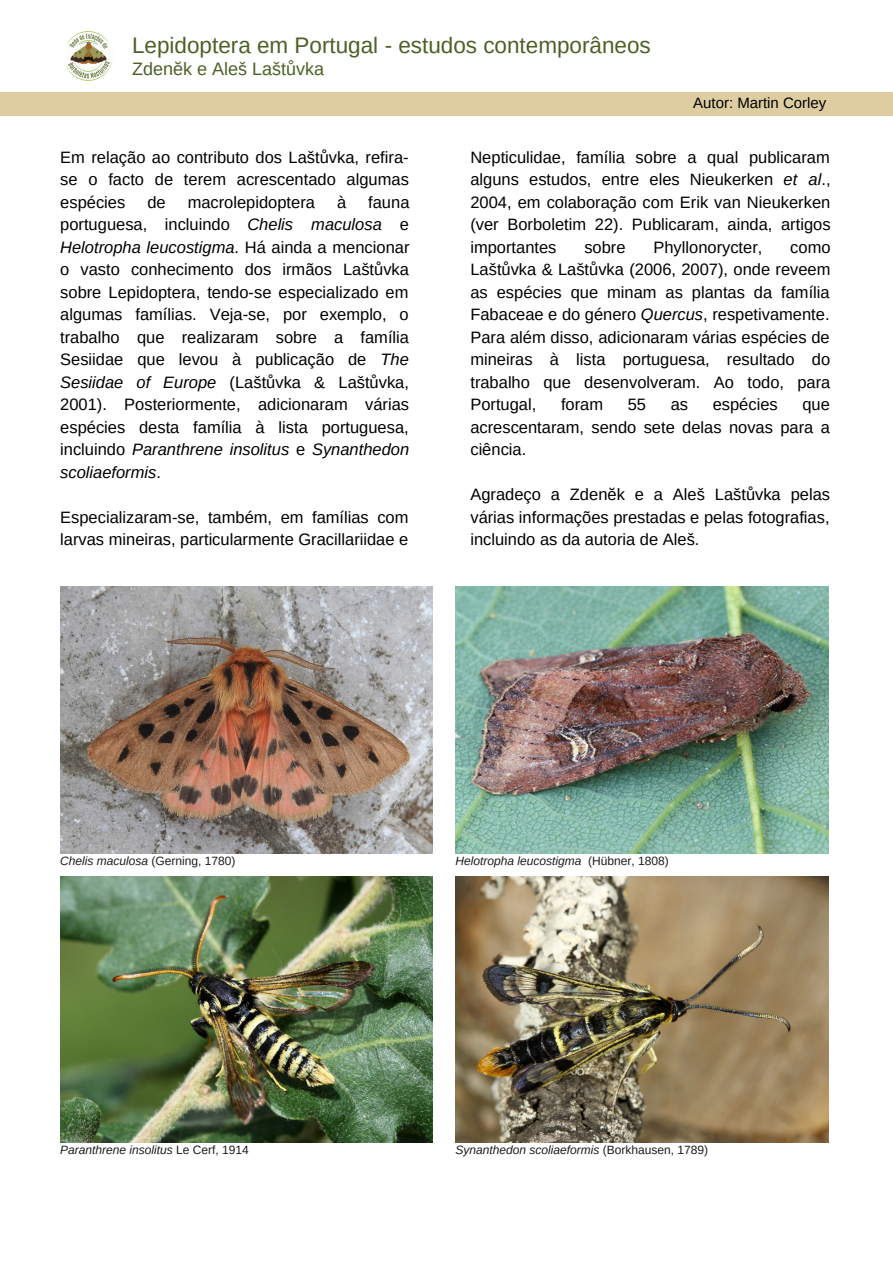
<style>
.page{position:relative;width:893px;height:1264px;background:#fff}
.page>*{position:absolute;margin:0;border:0;box-sizing:border-box;transform-origin:0 0}
.t1{font:22.5px "Arimo";color:#4d6027}
.t2{font:18px "Arimo";color:#4d6027}
.t3{font:16.5px/22.5px "Arimo";color:#000;text-align:justify}
.t4{font:15px "Arimo";color:#000}
.t5{font:italic 12px "Arimo";color:#000}
.s1{font-style:italic}
.s2{font-style:normal}
</style>
<div class="page">
<img style="left:60px;top:876px;width:372px;height:266px">
<img style="left:455px;top:876px;width:373px;height:266px">
<img style="left:60px;top:586px;width:372px;height:267px">
<img style="left:455px;top:586px;width:373px;height:267px">
<div style="left:0;top:92px;width:892px;height:23px;background:#decda1"></div>
<img style="left:65px;top:31px;width:47px;height:50px">
<p class="t1" style="left:132px;top:33px;width:520px">Lepidoptera em Portugal - estudos contemporâneos</p>
<p class="t2" style="left:132px;top:58px;width:193px">Zdenĕk e Aleš Laštůvka</p>
<p class="t4" style="left:693px;top:95px;width:135px">Autor: Martin Corley</p>
<p class="t3" style="left:60px;top:146px;width:350px">Em relação ao contributo dos Laštůvka, refira&shy;se o facto de terem acrescentado algumas espécies</p>
<p class="t3" style="left:147px;top:191px;width:20px">de</p>
<p class="t3" style="left:188px;top:191px;width:129px">macrolepidoptera</p>
<p class="t3" style="left:337px;top:191px;width:11px">à</p>
<p class="t3" style="left:60px;top:191px;width:351px;text-indent:308px">fauna portuguesa, incluindo <span class="s1">Chelis maculosa</span> e <span class="s1">Helotropha leucostigma</span>. Há ainda a mencionar o vasto conhecimento dos irmãos Laštůvka sobre Lepidoptera, tendo-se especializado em algumas famílias. Veja-se, por exemplo, o trabalho que realizaram sobre a família Sesiidae que levou à publicação de <span class="s1">The Sesiidae of Europe</span> (Laštůvka &amp; Laštůvka, 2001). Posteriormente, adicionaram várias espécies desta família à lista portuguesa, incluindo <span class="s1">Paranthrene insolitus</span> e <span class="s1">Synanthedon scoliaeformis</span>.</p>
<p class="t3" style="left:60px;top:505px;width:350px">Especializaram-se, também, em famílias com larvas mineiras, particularmente Gracillariidae e</p>
<p class="t3" style="left:470px;top:146px;width:361px">Nepticulidae, família sobre a qual publicaram alguns estudos, entre eles Nieukerken <span class="s1">et al</span>., 2004, em colaboração com Erik van Nieukerken (ver Borboletim 22). Publicaram, ainda, artigos importantes</p>
<p class="t3" style="left:584px;top:236px;width:43px">sobre</p>
<p class="t3" style="left:653px;top:236px;width:110px">Phyllonorycter,</p>
<p class="t3" style="left:470px;top:236px;width:361px;text-indent:320px">como Laštůvka &amp; Laštůvka (2006, 2007), onde reveem as espécies que minam as plantas da família Fabaceae e do género <span class="s1">Quercus</span>, respetivamente.<br>Para além disso, adicionaram várias espécies de mineiras à lista portuguesa, resultado do trabalho que desenvolveram. Ao todo, para Portugal,</p>
<p class="t3" style="left:561px;top:393px;width:44px">foram</p>
<p class="t3" style="left:627px;top:393px;width:20px">55</p>
<p class="t3" style="left:670px;top:393px;width:19px">as</p>
<p class="t3" style="left:712px;top:393px;width:67px">espécies</p>
<p class="t3" style="left:470px;top:393px;width:361px;text-indent:332px">que acrescentaram, sendo sete delas novas para a ciência.</p>
<p class="t3" style="left:470px;top:483px;width:361px">Agradeço a Zdenĕk e a Aleš Laštůvka pelas várias informações prestadas e pelas fotografias, incluindo as da autoria de Aleš.</p>
<p class="t5" style="left:60px;top:853px;width:177px">Chelis maculosa <span class="s2">(Gerning, 1780)</span></p>
<p class="t5" style="left:60px;top:1143px;width:190px">Paranthrene insolitus <span class="s2">Le Cerf, 1914</span></p>
<p class="t5" style="left:455px;top:853px;width:215px">Helotropha leucostigma <span class="s2">(Hübner, 1808)</span></p>
<p class="t5" style="left:455px;top:1143px;width:254px">Synanthedon scoliaeformis <span class="s2">(Borkhausen, 1789)</span></p>
</div>
